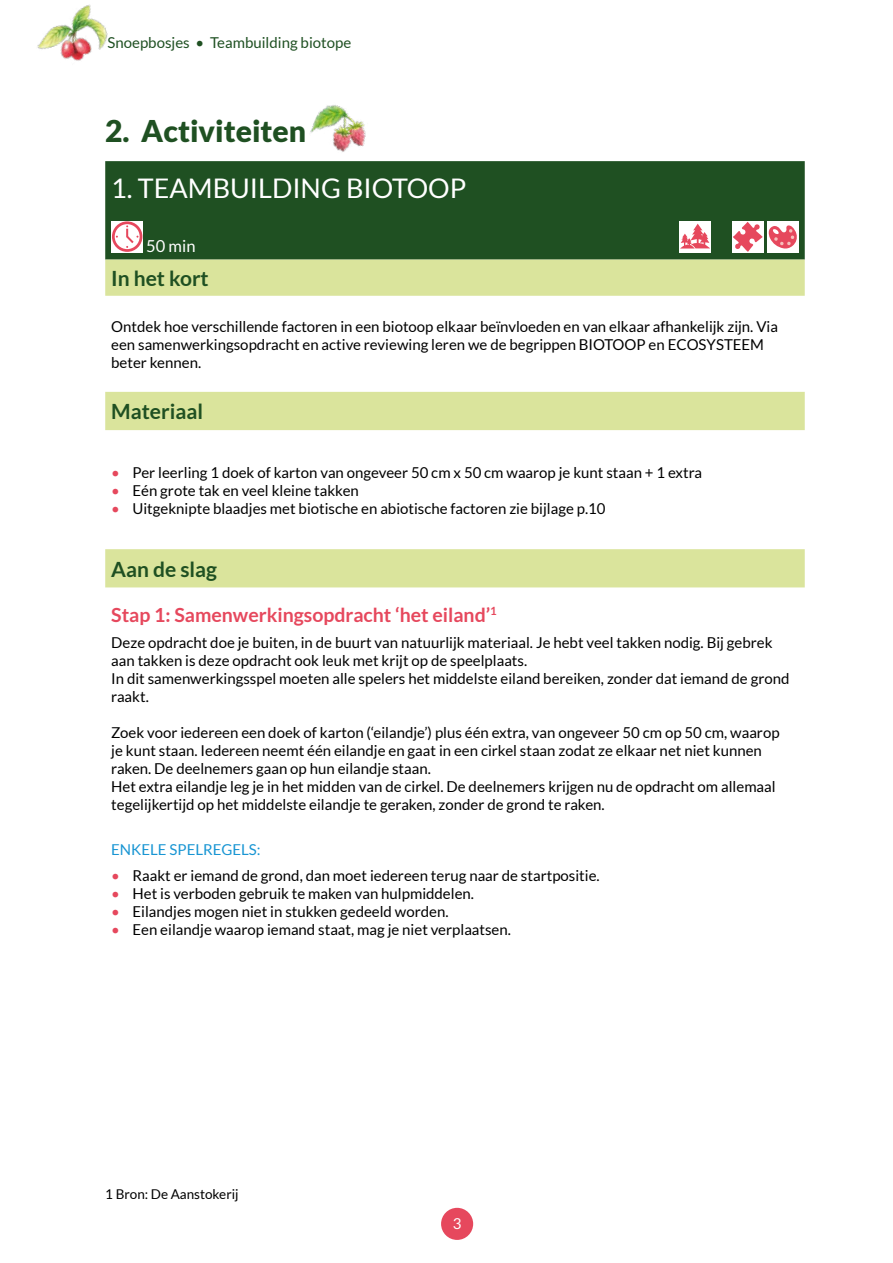
<style>
.page{position:relative;width:893px;height:1263px;background:#fff}
.page>*{position:absolute;margin:0;border:0;box-sizing:border-box;transform-origin:0 0}
.t1{font:900 30px "Lato";color:#1f5022}
.t2{font:27px "Lato";color:#fff}
.t3{font:700 21px "Lato";color:#1f5022}
.t4{font:700 19.5px "Lato";color:#e6485d}
.t5{font:16.5px "Lato";color:#fff}
.t6{font:15px/18px "Lato";color:#000}
.t7{font:15px "Lato";color:#1f5022}
.t8{font:15px "Lato";color:#1895d3}
.t9{font:15px "Lato";color:#fff}
.t10{font:13.5px "Lato";color:#000}
.s1{color:#e6485d}
</style>
<div class="page">
<img style="left:37px;top:4px;width:71px;height:57px">
<div style="left:441px;top:1208px;width:32px;height:32px;background:#e6485d;border-radius:50%"></div>
<img style="left:310px;top:105px;width:56px;height:47px">
<div style="left:105px;top:161px;width:700px;height:99px;background:#1f5022"></div>
<svg style="left:105px;top:260px;width:700px;height:327px"></svg>
<svg style="left:111px;top:221px;width:32px;height:31px"></svg>
<div style="left:112px;top:221px;width:30px;height:31px;border:3px solid #e6485d;border-radius:50%"></div>
<svg style="left:125px;top:225px;width:13px;height:23px"></svg>
<div style="left:679px;top:221px;width:32px;height:31px;background:#fff"></div>
<svg style="left:680px;top:224px;width:30px;height:25px"></svg>
<div style="left:732px;top:221px;width:32px;height:31px;background:#fff"></div>
<svg style="left:733px;top:222px;width:30px;height:30px"></svg>
<div style="left:767px;top:221px;width:32px;height:31px;background:#fff"></div>
<svg style="left:769px;top:225px;width:28px;height:24px"></svg>
<p class="t7" style="left:108px;top:35px;width:245px">Snoepbosjes • Teambuilding biotope</p>
<h1 class="t1" style="left:105px;top:114px;width:203px">2. Activiteiten</h1>
<h2 class="t2" style="left:111px;top:173px;width:356px">1. TEAMBUILDING BIOTOOP</h2>
<p class="t5" style="left:146px;top:237px;width:51px">50 min</p>
<h3 class="t3" style="left:111px;top:266px;width:99px">In het kort</h3>
<p class="t6" style="left:111px;top:317px;width:668px">Ontdek hoe verschillende factoren in een biotoop elkaar beïnvloeden en van elkaar afhankelijk zijn. Via een samenwerkingsopdracht en active reviewing leren we de begrippen BIOTOOP en ECOSYSTEEM beter kennen.</p>
<h3 class="t3" style="left:111px;top:400px;width:93px">Materiaal</h3>
<p class="t6" style="left:111px;top:463px;width:592px"><span class="s1">•</span> Per leerling 1 doek of karton van ongeveer 50 cm x 50 cm waarop je kunt staan + 1 extra</p>
<p class="t6" style="left:111px;top:481px;width:249px"><span class="s1">•</span> Eén grote tak en veel kleine takken</p>
<p class="t6" style="left:111px;top:499px;width:496px"><span class="s1">•</span> Uitgeknipte blaadjes met biotische en abiotische factoren zie bijlage p.10</p>
<h3 class="t3" style="left:111px;top:557px;width:107px">Aan de slag</h3>
<h3 class="t4" style="left:111px;top:603px;width:387px">Stap 1: Samenwerkingsopdracht ‘het eiland’<sup>1</sup></h3>
<p class="t6" style="left:111px;top:634px;width:680px">Deze opdracht doe je buiten, in de buurt van natuurlijk materiaal. Je hebt veel takken nodig. Bij gebrek aan takken is deze opdracht ook leuk met krijt op de speelplaats.<br>In dit samenwerkingsspel moeten alle spelers het middelste eiland bereiken, zonder dat iemand de grond raakt.</p>
<p class="t6" style="left:111px;top:724px;width:670px">Zoek voor iedereen een doek of karton (‘eilandje’) plus één extra, van ongeveer 50 cm op 50 cm, waarop je kunt staan. Iedereen neemt één eilandje en gaat in een cirkel staan zodat ze elkaar net niet kunnen raken. De deelnemers gaan op hun eilandje staan.<br>Het extra eilandje leg je in het midden van de cirkel. De deelnemers krijgen nu de opdracht om allemaal tegelijkertijd op het middelste eilandje te geraken, zonder de grond te raken.</p>
<p class="t8" style="left:111px;top:841px;width:151px">ENKELE SPELREGELS:</p>
<p class="t6" style="left:111px;top:867px;width:490px"><span class="s1">•</span> Raakt er iemand de grond, dan moet iedereen terug naar de startpositie.</p>
<p class="t6" style="left:111px;top:885px;width:364px"><span class="s1">•</span> Het is verboden gebruik te maken van hulpmiddelen.</p>
<p class="t6" style="left:111px;top:903px;width:339px"><span class="s1">•</span> Eilandjes mogen niet in stukken gedeeld worden.</p>
<p class="t6" style="left:111px;top:921px;width:401px"><span class="s1">•</span> Een eilandje waarop iemand staat, mag je niet verplaatsen.</p>
<p class="t10" style="left:105px;top:1187px;width:135px">1 Bron: De Aanstokerij</p>
<p class="t9" style="left:453px;top:1215px;width:10px">3</p>
</div>
